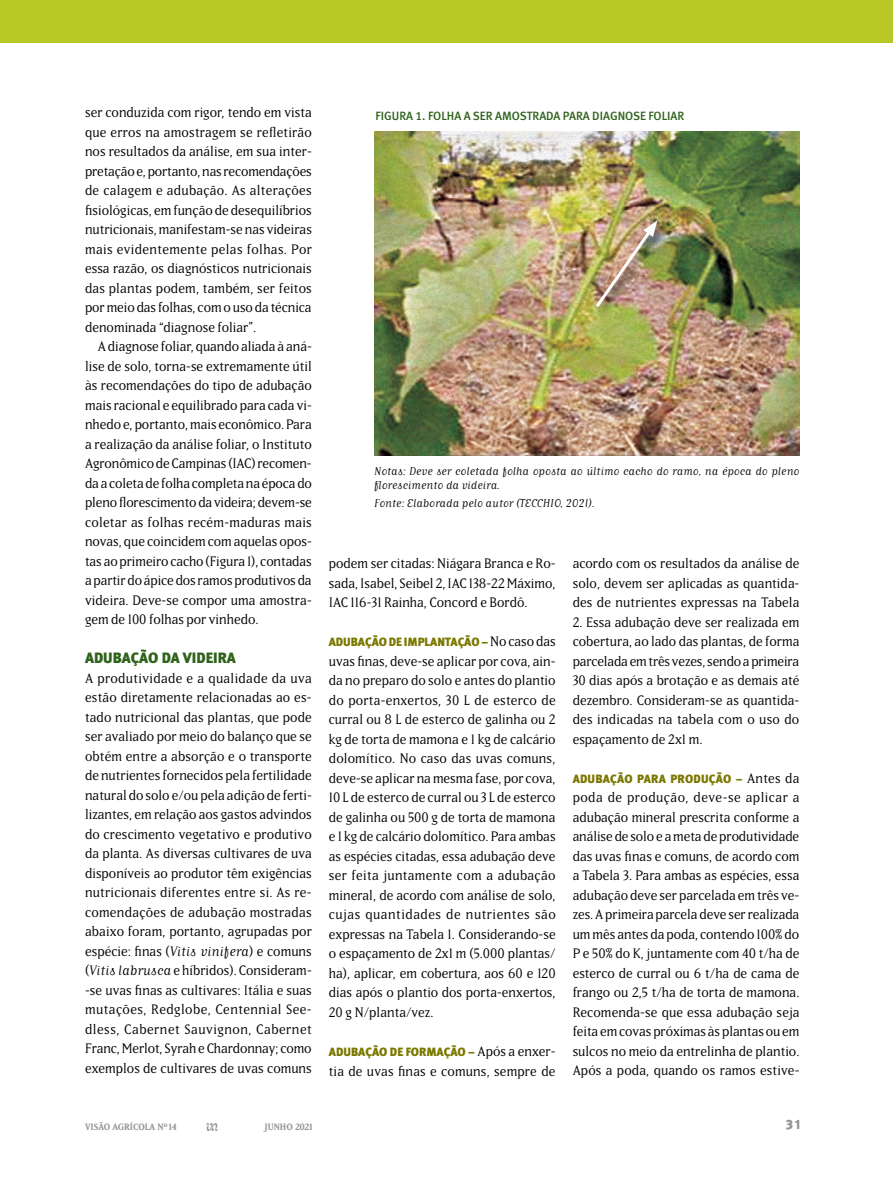
<style>
.page{position:relative;width:893px;height:1191px;background:#fff}
.page>*{position:absolute;margin:0;border:0;box-sizing:border-box;transform-origin:0 0}
.t1{font:15px "Meta Black LF";color:#2f631c}
.t2{font:13.5px/19.5px "Matrix Book Lining";color:#000;text-align:justify}
.t3{font:13.5px "Meta Black Caps Expert";color:#939598}
.t4{font:12px "Meta Black LF";color:#7b7800}
.t5{font:12px "Meta Medium LF";color:#2f631c}
.t6{font:12px "Meta Black LF";letter-spacing:.02em;color:#7b7800}
.t7{font:italic 11.25px/14.2px "Matrix Book Lining";color:#000}
.t8{font:700 9px "Matrix Book Lining";color:#939598}
.s1{font-style:italic}
.s2{font-family:"Matrix Book Lining";font-size:13.5px;color:#000}
.s3{font-family:"Meta Black LF";font-size:12px;color:#7b7800}
</style>
<div class="page">
<img style="left:374px;top:131px;width:425px;height:324px">
<div style="left:593px;top:217px;width:76px;height:102px;background:#000;opacity:.75"></div>
<img style="left:593px;top:220px;width:64px;height:90px">
<div style="left:0;top:0;width:893px;height:43px;background:#b7c726"></div>
<svg style="left:206px;top:1123px;width:11px;height:7px"></svg>
<p class="t2" style="left:85px;top:102px;width:228px">ser conduzida com rigor, tendo em vista que erros na amostragem se refletirão nos resultados da análise, em sua inter&shy;pretação e, portanto, nas recomendações de calagem e adubação. As alterações fisiológicas, em função de desequilíbrios nutricionais, manifestam-se nas videiras mais evidentemente pelas folhas. Por essa razão, os diagnósticos nutricionais das plantas podem, também, ser feitos por meio das folhas, com o uso da técnica denominada “diagnose foliar”.</p>
<p class="t2" style="left:85px;top:336px;width:228px;text-indent:13px">A diagnose foliar, quando aliada à aná&shy;lise de solo, torna-se extremamente útil às recomendações do tipo de adubação mais racional e equilibrado para cada vi&shy;nhedo e, portanto, mais econômico. Para a realização da análise foliar, o Instituto Agronômico de Campinas (IAC) recomen&shy;da a coleta de folha completa na época do pleno florescimento da videira; devem-se coletar as folhas recém-maduras mais novas, que coincidem com aquelas opos&shy;tas ao primeiro cacho (Figura 1), contadas a partir do ápice dos ramos produtivos da videira. Deve-se compor uma amostra&shy;gem de 100 folhas por vinhedo.</p>
<p class="t1" style="left:85px;top:649px;width:11px">ADUB</p>
<p class="t1" style="left:122px;top:649px;width:69px">AÇÃO DA VIDEI</p>
<p class="t1" style="left:218px;top:649px;width:20px">RA</p>
<p class="t2" style="left:85px;top:668px;width:228px">A produtividade e a qualidade da uva estão diretamente relacionadas ao es&shy;tado nutricional das plantas, que pode ser avaliado por meio do balanço que se obtém entre a absorção e o transporte de nutrientes fornecidos pela fertilidade natural do solo e/ou pela adição de ferti&shy;lizantes, em relação aos gastos advindos do crescimento vegetativo e produtivo da planta. As diversas cultivares de uva disponíveis ao produtor têm exigências nutricionais diferentes entre si. As re&shy;comendações de adubação mostradas abaixo foram, portanto, agrupadas por espécie: finas (<span class="s1">Vitis vinifera</span>) e comuns (<span class="s1">Vitis labrusca</span> e híbridos). Consideram--se uvas finas as cultivares: Itália e suas mutações, Redglobe, Centennial See&shy;dless, Cabernet Sauvignon, Cabernet Franc, Merlot, Syrah e Chardonnay; como exemplos de cultivares de uvas comuns</p>
<p class="t5" style="left:376px;top:109px;width:310px">FIGURA 1. FOLHA A SER AMOSTRADA PARA DIAGNOSE FOLIAR</p>
<p class="t7" style="left:374px;top:463px;width:427px">Notas: Deve ser coletada folha oposta ao último cacho do ramo, na época do pleno florescimento da videira.</p>
<p class="t7" style="left:374px;top:496px;width:222px">Fonte: Elaborada pelo autor (TECCHIO, 2021).</p>
<p class="t2" style="left:329px;top:553px;width:228px">podem ser citadas: Niágara Branca e Ro&shy;sada, Isabel, Seibel 2, IAC 138-22 Máximo, IAC 116-31 Rainha, Concord e Bordô.</p>
<p class="t4" style="left:329px;top:635px;width:9px">ADUB</p>
<p class="t4" style="left:358px;top:635px;width:199px">AÇÃO DE IMPLANTAÇÃO – <span class="s2">No caso das</span></p>
<p class="t2" style="left:329px;top:651px;width:228px">uvas finas, deve-se aplicar por cova, ain&shy;da no preparo do solo e antes do plantio do porta-enxertos, 30 L de esterco de curral ou 8 L de esterco de galinha ou 2 kg de torta de mamona e 1 kg de calcário dolomítico. No caso das uvas comuns, deve-se aplicar na mesma fase, por cova, 10 L de esterco de curral ou 3 L de esterco de galinha ou 500 g de torta de mamona e 1 kg de calcário dolomítico. Para ambas as espécies citadas, essa adubação deve ser feita juntamente com a adubação mineral, de acordo com análise de solo, cujas quantidades de nutrientes são expressas na Tabela 1. Considerando-se o espaçamento de 2x1 m (5.000 plantas/ ha), aplicar, em cobertura, aos 60 e 120 dias após o plantio dos porta-enxertos, 20 g N/planta/vez.</p>
<p class="t4" style="left:329px;top:1044px;width:9px">ADUB</p>
<p class="t4" style="left:358px;top:1044px;width:199px">AÇÃO DE FO RMAÇÃO – <span class="s2">Após a enxer-</span></p>
<p class="t2" style="left:329px;top:1061px;width:228px">tia de uvas finas e comuns, sempre de</p>
<p class="t2" style="left:573px;top:553px;width:228px">acordo com os resultados da análise de solo, devem ser aplicadas as quantida&shy;des de nutrientes expressas na Tabela</p>
<p class="t2" style="left:573px;top:612px;width:228px">2. Essa adubação deve ser realizada em cobertura, ao lado das plantas, de forma parcelada em três vezes, sendo a primeira 30 dias após a brotação e as demais até dezembro. Consideram-se as quantida&shy;des indicadas na tabela com o uso do espaçamento de 2x1 m.</p>
<p class="t4" style="left:573px;top:771px;width:9px">ADUB</p>
<p class="t6" style="left:603px;top:771px;width:91px">AÇÃO PARA PRODU</p>
<p class="t2" style="left:573px;top:768px;width:228px;text-indent:136px"><span class="s3">ÇÃO –</span> Antes da poda de produção, deve-se aplicar a adubação mineral prescrita conforme a análise de solo e a meta de produtividade das uvas finas e comuns, de acordo com a Tabela 3. Para ambas as espécies, essa adubação deve ser parcelada em três ve&shy;zes. A primeira parcela deve ser realizada um mês antes da poda, contendo 100% do P e 50% do K, juntamente com 40 t/ha de esterco de curral ou 6 t/ha de cama de frango ou 2,5 t/ha de torta de mamona.<br>Recomenda-se que essa adubação seja feita em covas próximas às plantas ou em sulcos no meio da entrelinha de plantio.<br>Após a poda, quando os ramos estive-</p>
<p class="t8" style="left:85px;top:1121px;width:93px">VISÃO AGRÍCOLA Nº14</p>
<p class="t8" style="left:264px;top:1121px;width:50px">JUNHO 2021</p>
<p class="t3" style="left:786px;top:1116px;width:16px">31</p>
</div>
